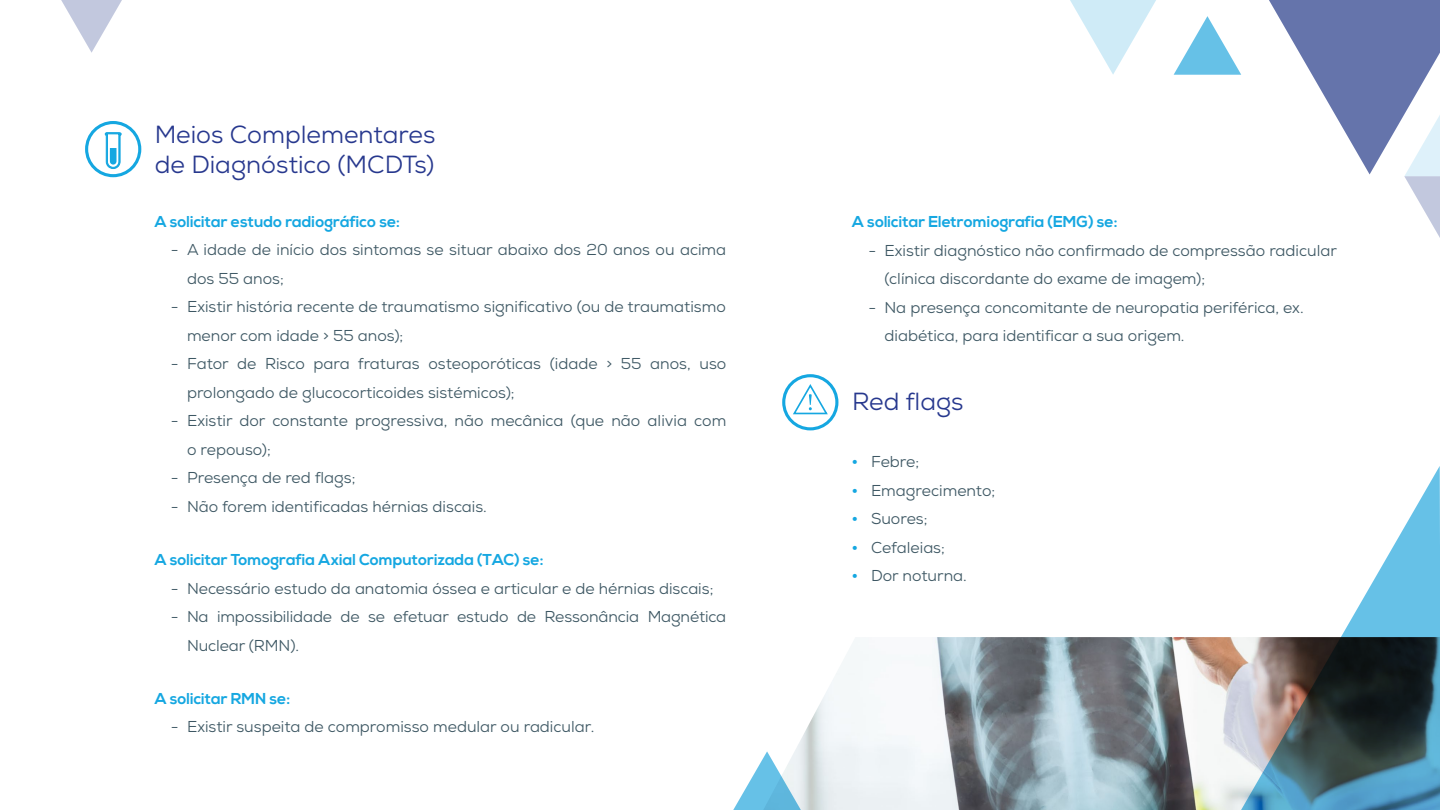
<style>
.page{position:relative;width:1440px;height:810px;background:#fff}
.page>*{position:absolute;margin:0;border:0;box-sizing:border-box;transform-origin:0 0}
.t1{font:24.75px/30px "Nexa";color:#27388e}
.t2{font:15.75px/28.5px "Nexa";color:#3d5763}
.t3{font:700 15.75px "Nexa";color:#15a7e1}
.s1{font-family:"Myriad Pro";font-size:19.5px;color:#15a7e1}
</style>
<div class="page">
<div style="left:782px;top:374px;width:56px;height:56px;border:3px solid #15a7e1;border-radius:50%"></div>
<div style="left:85px;top:121px;width:56px;height:56px;border:3px solid #15a7e1;border-radius:50%"></div>
<svg style="left:105px;top:132px;width:17px;height:37px"></svg>
<svg style="left:791px;top:383px;width:38px;height:32px"></svg>
<img style="left:795px;top:637px;width:446px;height:173px">
<svg style="left:1241px;top:466px;width:199px;height:344px"></svg>
<svg style="left:733px;top:751px;width:68px;height:59px"></svg>
<svg style="left:61px;top:0;width:61px;height:53px"></svg>
<svg style="left:1070px;top:0;width:370px;height:238px"></svg>
<h1 class="t1" style="left:155px;top:120px;width:282px">Meios Complementares de Diagnóstico (MCDTs)</h1>
<p class="t3" style="left:155px;top:212px;width:247px">A solicitar estudo radiográfico se:</p>
<p class="t2" style="left:187px;top:236px;width:541px;text-indent:-16px">- A idade de início dos sintomas se situar abaixo dos 20 anos ou acima dos 55 anos;</p>
<p class="t2" style="left:187px;top:293px;width:540px;text-indent:-16px">- Existir história recente de traumatismo significativo (ou de traumatismo menor com idade &gt; 55 anos);</p>
<p class="t2" style="left:187px;top:350px;width:541px;text-indent:-16px">- Fator de Risco para fraturas osteoporóticas (idade &gt; 55 anos, uso prolongado de glucocorticoides sistémicos);</p>
<p class="t2" style="left:187px;top:407px;width:541px;text-indent:-16px">- Existir dor constante progressiva, não mecânica (que não alivia com o repouso);</p>
<p class="t2" style="left:171px;top:464px;width:186px">- Presença de red flags;</p>
<p class="t2" style="left:171px;top:492px;width:317px">- Não forem identificadas hérnias discais.</p>
<p class="t3" style="left:155px;top:551px;width:390px">A solicitar Tomografia Axial Computorizada (TAC) se:</p>
<p class="t2" style="left:171px;top:574px;width:544px">- Necessário estudo da anatomia óssea e articular e de hérnias discais;</p>
<p class="t2" style="left:187px;top:602px;width:541px;text-indent:-16px">- Na impossibilidade de se efetuar estudo de Ressonância Magnética<br>Nuclear (RMN).</p>
<p class="t3" style="left:155px;top:689px;width:137px">A solicitar RMN se:</p>
<p class="t2" style="left:171px;top:713px;width:425px">- Existir suspeita de compromisso medular ou radicular.</p>
<p class="t3" style="left:852px;top:213px;width:267px">A solicitar Eletromiografia (EMG) se:</p>
<p class="t2" style="left:885px;top:236px;width:454px;text-indent:-16px">- Existir diagnóstico não confirmado de compressão radicular (clínica discordante do exame de imagem);</p>
<p class="t2" style="left:885px;top:293px;width:421px;text-indent:-16px">- Na presença concomitante de neuropatia periférica, ex. diabética, para identificar a sua origem.</p>
<h1 class="t1" style="left:852px;top:387px;width:113px">Red flags</h1>
<p class="t2" style="left:852px;top:448px;width:68px"><span class="s1">•</span> Febre;</p>
<p class="t2" style="left:852px;top:476px;width:144px"><span class="s1">•</span> Emagrecimento;</p>
<p class="t2" style="left:852px;top:505px;width:77px"><span class="s1">•</span> Suores;</p>
<p class="t2" style="left:852px;top:533px;width:94px"><span class="s1">•</span> Cefaleias;</p>
<p class="t2" style="left:852px;top:562px;width:116px"><span class="s1">•</span> Dor noturna.</p>
</div>
